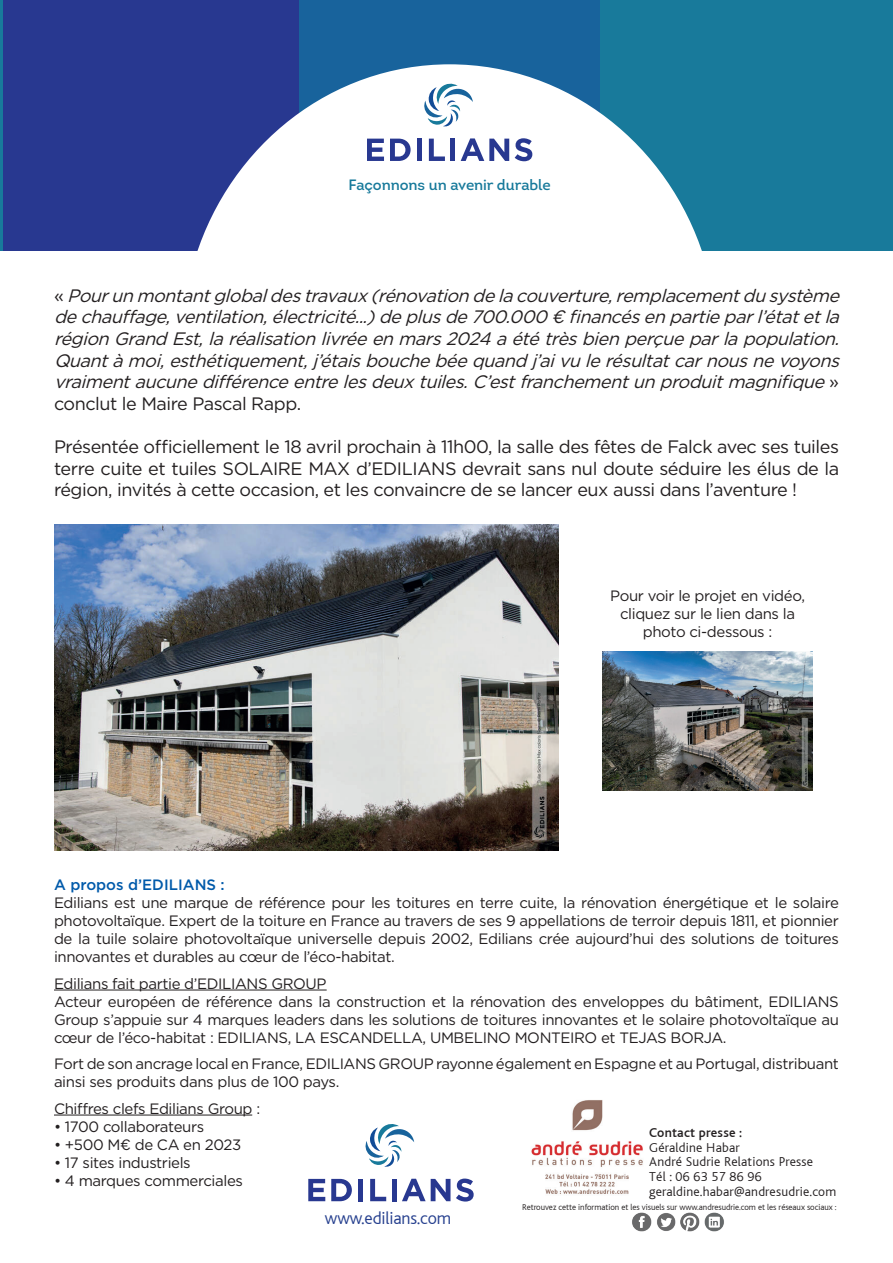
<style>
.page{position:relative;width:893px;height:1263px;background:#fff}
.page>*{position:absolute;margin:0;border:0;box-sizing:border-box;transform-origin:0 0}
.t1{font:italic 18px/21.6px "Gotham";color:#231f20}
.t2{font:18px/21.6px "Gotham";letter-spacing:-.025em;color:#231f20;text-align:justify}
.t3{font:300 18px "Bliss";letter-spacing:-.01em;color:#253f8e}
.t4{font:15px/18px "Gotham";letter-spacing:-.025em;color:#231f20}
.t5{font:15px "Intro";letter-spacing:-.005em;color:#187a9b}
.t6{font:500 15px "Gotham";color:#015aaa}
.t7{font:300 13.5px/15px "Bliss";letter-spacing:.015em;color:#231f20}
.t8{font:500 13.5px "Bliss";letter-spacing:.015em;color:#231f20}
.t9{font:300 8.85px "Bliss";letter-spacing:-.005em;color:#231f20}
.s1{font-style:normal}
</style>
<div class="page">
<hr style="left:0;top:0;width:3px;height:250px;background:#187a9b">
<hr style="left:54px;top:990px;width:273px;height:1px;background:#231f20">
<hr style="left:54px;top:1115px;width:198px;height:1px;background:#231f20">
<svg style="left:365px;top:1124px;width:49px;height:43px"></svg>
<svg style="left:308px;top:1179px;width:17px;height:22px"></svg>
<svg style="left:331px;top:1179px;width:21px;height:22px"></svg>
<div style="left:358px;top:1179px;width:5px;height:22px;background:#283890"></div>
<svg style="left:370px;top:1179px;width:16px;height:22px"></svg>
<div style="left:392px;top:1179px;width:5px;height:22px;background:#283890"></div>
<svg style="left:402px;top:1179px;width:48px;height:22px"></svg>
<svg style="left:456px;top:1178px;width:18px;height:23px"></svg>
<img style="left:632px;top:1213px;width:19px;height:19px">
<img style="left:657px;top:1213px;width:18px;height:18px">
<img style="left:681px;top:1213px;width:18px;height:19px">
<img style="left:705px;top:1213px;width:19px;height:19px">
<img style="left:531px;top:1100px;width:112px;height:94px">
<div style="left:299px;top:0;width:301px;height:229px;background:#18639c"></div>
<div style="left:3px;top:0;width:296px;height:250px;background:#283890"></div>
<div style="left:600px;top:0;width:293px;height:250px;background:#187a9b"></div>
<svg style="left:196px;top:64px;width:508px;height:187px;fill:#fff"></svg>
<svg style="left:423px;top:83px;width:50px;height:44px;background:#c7d9e6"></svg>
<svg style="left:367px;top:139px;width:17px;height:22px"></svg>
<svg style="left:390px;top:139px;width:21px;height:22px"></svg>
<div style="left:417px;top:139px;width:5px;height:22px;background:#283890"></div>
<svg style="left:429px;top:139px;width:16px;height:22px"></svg>
<div style="left:450px;top:139px;width:5px;height:22px;background:#283890"></div>
<svg style="left:461px;top:138px;width:48px;height:23px"></svg>
<svg style="left:515px;top:138px;width:17px;height:23px"></svg>
<img style="left:54px;top:524px;width:504px;height:327px">
<img style="left:603px;top:651px;width:209px;height:140px">
<p class="t5" style="left:349px;top:175px;width:204px">Façonnons un avenir durable</p>
<p class="t1" style="left:54px;top:284px;width:792px"><span class="s1">«</span> Pourunmontantglobaldestravaux(rénovationdelacouverture,remplacementdusystème dechauffage,ventilation,électricité...)deplusde700.000 € financésenpartieparl’étatetla régionGrandEst,laréalisationlivréeenmars2024aététrèsbienperçueparlapopulation.<br>Quantàmoi,esthétiquement,j’étaisbouchebéequandj’aivulerésultatcarnousnevoyons vraimentaucunedifférenceentrelesdeuxtuiles.C’estfranchementunproduitmagnifique<span class="s1">» conclut le Maire Pascal Rapp.</span></p>
<p class="t2" style="left:54px;top:436px;width:787px">Présentée officiellement le 18 avril prochain à 11h00, la salle des fêtes de Falck avec ses tuiles terre cuite et tuiles SOLAIRE MAX d’EDILIANS devrait sans nul doute séduire les élus de la région, invités à cette occasion, et les convaincre de se lancer eux aussi dans l’aventure !</p>
<p class="t4" style="left:610px;top:586px;width:196px;text-align:center">Pour voir le projet en vidéo, cliquez sur le lien dans la photo ci-dessous :</p>
<p class="t6" style="left:54px;top:875px;width:172px">A propos d’EDILIANS :</p>
<p class="t4" style="left:54px;top:893px;width:786px;text-align:justify">Edilians est une marque de référence pour les toitures en terre cuite, la rénovation énergétique et le solaire photovoltaïque. Expert de la toiture en France au travers de ses 9 appellations de terroir depuis 1811, et pionnier de la tuile solaire photovoltaïque universelle depuis 2002, Edilians crée aujourd’hui des solutions de toitures innovantes et durables au cœur de l’éco-habitat.</p>
<p class="t4" style="left:54px;top:974px;width:786px">Edilians fait partie d’EDILIANS GROUP<br>Acteur européen de référence dans la construction et la rénovation des enveloppes du bâtiment, EDILIANS Group s’appuie sur 4 marques leaders dans les solutions de toitures innovantes et le solaire photovoltaïque au cœur de l’éco-habitat : EDILIANS, LA ESCANDELLA, UMBELINO MONTEIRO et TEJAS BORJA.</p>
<p class="t4" style="left:54px;top:1054px;width:786px">Fort de son ancrage local en France, EDILIANS GROUP rayonne également en Espagne et au Portugal, distribuant ainsi ses produits dans plus de 100 pays.</p>
<p class="t4" style="left:54px;top:1099px;width:208px">Chiffres clefs Edilians Group :</p>
<p class="t4" style="left:54px;top:1117px;width:152px">• 1700 collaborateurs</p>
<p class="t4" style="left:54px;top:1135px;width:189px">• +500 M€ de CA en 2023</p>
<p class="t4" style="left:54px;top:1153px;width:138px">• 17 sites industriels</p>
<p class="t4" style="left:54px;top:1171px;width:191px">• 4 marques commerciales</p>
<p class="t3" style="left:325px;top:1209px;width:128px">www.edilians.com</p>
<p class="t8" style="left:649px;top:1125px;width:94px">Contact presse :</p>
<p class="t7" style="left:649px;top:1140px;width:188px">Géraldine Habar<br>André Sudrie Relations Presse<br>Tél : 06 63 57 86 96 geraldine.habar@andresudrie.com</p>
<p class="t9" style="left:522px;top:1202px;width:316px">Retrouvez cette information et les visuels sur www.andresudrie.com et les réseaux sociaux :</p>
</div>
